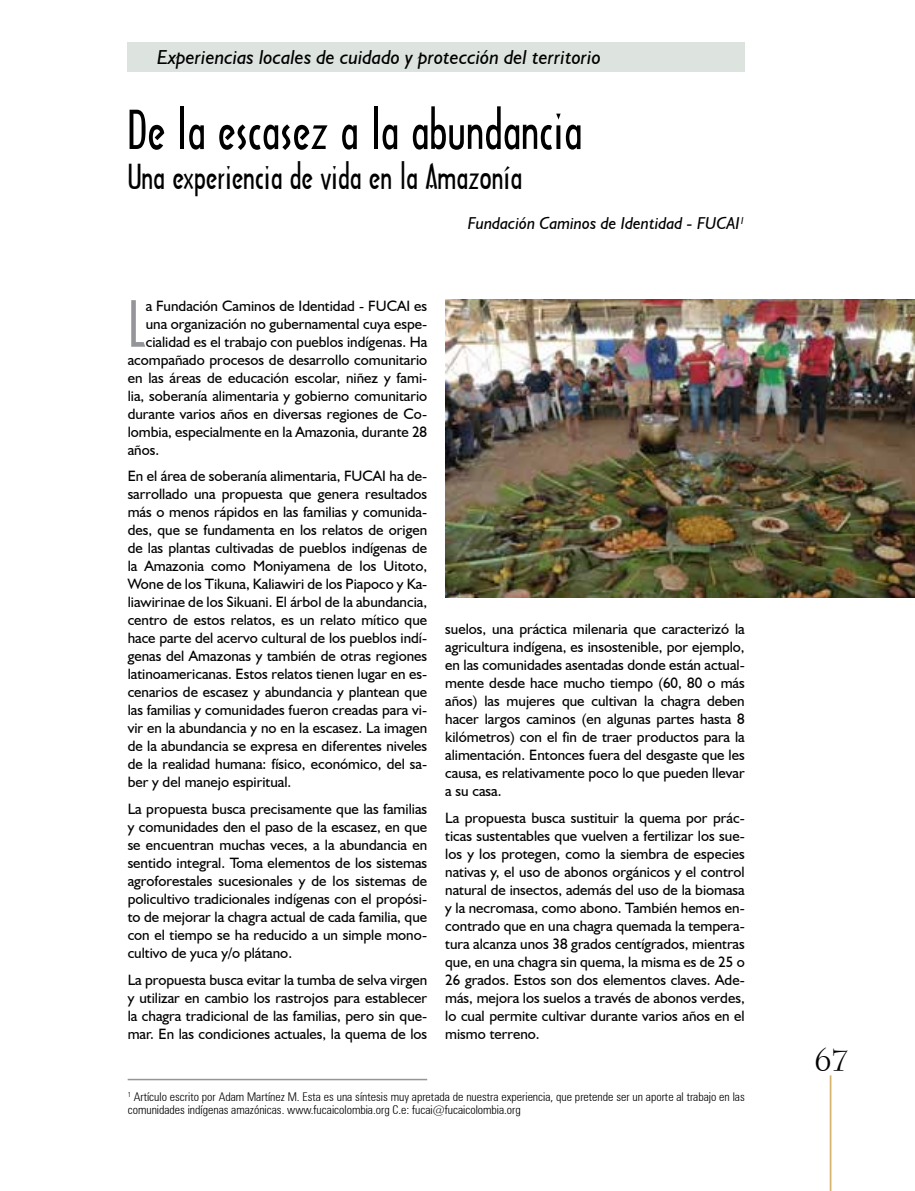
<style>
.page{position:relative;width:915px;height:1191px;background:#fff}
.page>*{position:absolute;margin:0;border:0;box-sizing:border-box;transform-origin:0 0}
.t1{font:60.45px "Architecture Plain";color:#939598}
.t2{font:51px "Architecture Plain";color:#000}
.t3{font:33px "Architecture Plain";letter-spacing:-.005em;color:#000}
.t4{font:30px "Bernhard Modern BT";color:#000}
.t5{font:italic 20.25px "Humanist 521 BT";color:#000}
.t6{font:italic 17.25px "Humanist 521 BT";color:#000}
.t7{font:15px/18px "Humanist 521 BT";color:#000;text-align:justify}
.t8{font:300 condensed 12px/13.5px "Zurich BT";color:#000}
</style>
<div class="page">
<svg style="left:829px;top:1075px;width:2px;height:116px"></svg>
<div style="left:128px;top:43px;width:616px;height:29px;background:#dde4df"></div>
<img style="left:445px;top:299px;width:469px;height:298px">
<hr style="left:128px;top:1078px;width:299px;height:2px;background:#939598">
<h3 class="t5" style="left:157px;top:45px;width:445px">Experiencias locales de cuidado y protección del territorio</h3>
<h2 class="t2" style="left:128px;top:98px;width:456px">De la escasez a la abundancia</h2>
<h3 class="t3" style="left:128px;top:156px;width:396px">Una experiencia de vida en la Amazonía</h3>
<p class="t6" style="left:467px;top:213px;width:278px">Fundación Caminos de Identidad - FUCAI<sup>1</sup></p>
<h1 class="t1" style="left:128px;top:286px;width:20px">L</h1>
<p class="t7" style="left:146px;top:296px;width:283px">a Fundación Caminos de Identidad - FUCAI es</p>
<p class="t7" style="left:146px;top:314px;width:283px">una organización no gubernamental cuya espe-</p>
<p class="t7" style="left:146px;top:332px;width:283px">cialidad es el trabajo con pueblos indígenas. Ha</p>
<p class="t7" style="left:128px;top:350px;width:301px">acompañado procesos de desarrollo comunitario</p>
<p class="t7" style="left:128px;top:368px;width:301px">en las áreas de educación escolar, niñez y fami-</p>
<p class="t7" style="left:128px;top:386px;width:301px">lia, soberanía alimentaria y gobierno comunitario</p>
<p class="t7" style="left:128px;top:404px;width:301px">durante varios años en diversas regiones de Co-</p>
<p class="t7" style="left:128px;top:422px;width:301px">lombia, especialmente en la Amazonia, durante 28</p>
<p class="t7" style="left:128px;top:440px;width:33px">años.</p>
<p class="t7" style="left:128px;top:467px;width:301px">En el área de soberanía alimentaria, FUCAI ha de&shy;sarrollado una propuesta que genera resultados más o menos rápidos en las familias y comunida&shy;des, que se fundamenta en los relatos de origen de las plantas cultivadas de pueblos indígenas de la Amazonia como Moniyamena de los Uitoto, Wone de los Tikuna, Kaliawiri de los Piapoco y Ka&shy;liawirinae de los Sikuani. El árbol de la abundancia, centro de estos relatos, es un relato mítico que hace parte del acervo cultural de los pueblos indí&shy;genas del Amazonas y también de otras regiones latinoamericanas. Estos relatos tienen lugar en es&shy;cenarios de escasez y abundancia y plantean que las familias y comunidades fueron creadas para vi&shy;vir en la abundancia y no en la escasez. La imagen de la abundancia se expresa en diferentes niveles de la realidad humana: físico, económico, del sa&shy;ber y del manejo espiritual.</p>
<p class="t7" style="left:128px;top:799px;width:301px">La propuesta busca precisamente que las familias y comunidades den el paso de la escasez, en que se encuentran muchas veces, a la abundancia en sentido integral. Toma elementos de los sistemas agroforestales sucesionales y de los sistemas de policultivo tradicionales indígenas con el propósi&shy;to de mejorar la chagra actual de cada familia, que con el tiempo se ha reducido a un simple mono&shy;cultivo de yuca y/o plátano.</p>
<p class="t7" style="left:128px;top:970px;width:301px">La propuesta busca evitar la tumba de selva virgen y utilizar en cambio los rastrojos para establecer la chagra tradicional de las familias, pero sin que&shy;mar. En las condiciones actuales, la quema de los</p>
<p class="t7" style="left:445px;top:619px;width:301px">suelos, una práctica milenaria que caracterizó la agricultura indígena, es insostenible, por ejemplo, en las comunidades asentadas donde están actual&shy;mente desde hace mucho tiempo (60, 80 o más años) las mujeres que cultivan la chagra deben hacer largos caminos (en algunas partes hasta 8 kilómetros) con el fin de traer productos para la alimentación. Entonces fuera del desgaste que les causa, es relativamente poco lo que pueden llevar a su casa.</p>
<p class="t7" style="left:445px;top:808px;width:301px">La propuesta busca sustituir la quema por prác&shy;ticas sustentables que vuelven a fertilizar los sue&shy;los y los protegen, como la siembra de especies nativas y, el uso de abonos orgánicos y el control natural de insectos, además del uso de la biomasa y la necromasa, como abono. También hemos en&shy;contrado que en una chagra quemada la tempera&shy;tura alcanza unos 38 grados centígrados, mientras que, en una chagra sin quema, la misma es de 25 o 26 grados. Estos son dos elementos claves. Ade&shy;más, mejora los suelos a través de abonos verdes, lo cual permite cultivar durante varios años en el mismo terreno.</p>
<p class="t8" style="left:128px;top:1089px;width:618px"><sup>1</sup> Artículo escrito por Adam Martínez M. Esta es una síntesis muy apretada de nuestra experiencia, que pretende ser un aporte al trabajo en las comunidades indígenas amazónicas. www.fucaicolombia.org C.e: fucai@fucaicolombia.org</p>
<h3 class="t4" style="left:814px;top:1040px;width:35px">67</h3>
</div>
